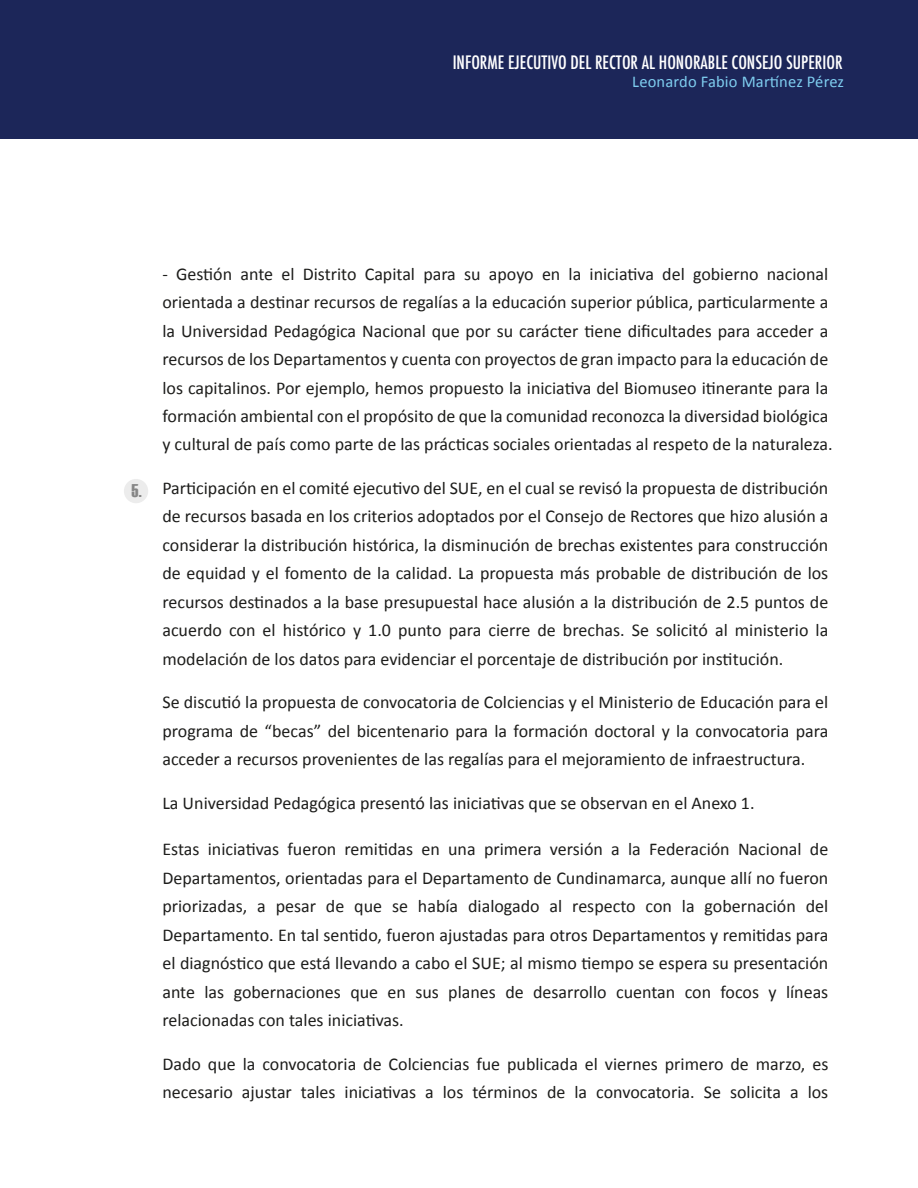
<style>
.page{position:relative;width:918px;height:1188px;background:#fff}
.page>*{position:absolute;margin:0;border:0;box-sizing:border-box;transform-origin:0 0}
.t1{font:18.3px "Haettenschweiler";color:#868686}
.t2{font:18px/28.5px "Calibri";color:#1d1d1b;text-align:justify}
.t3{font:500 condensed 18px "Futura";color:#fff}
.t4{font:16.5px "Calibri";letter-spacing:.01em;color:#7ecdef}
</style>
<div class="page">
<div style="left:0;top:0;width:918px;height:138px;background:#1c2659"></div>
<div style="left:124px;top:479px;width:24px;height:24px;background:#ececec;border-radius:50%"></div>
<p class="t3" style="left:453px;top:50px;width:391px">INFORME EJECUTIVO DEL RECTOR AL HONORABLE CONSEJO SUPERIOR</p>
<p class="t4" style="left:632px;top:71px;width:213px">Leonardo Fabio Martínez Pérez</p>
<p class="t1" style="left:132px;top:480px;width:11px">5.</p>
<p class="t2" style="left:162px;top:259px;width:672px;text-align:left">- Gestión ante el Distrito Capital para su apoyo en la iniciativa del gobierno nacional orientada a destinar recursos de regalías a la educación superior pública, particularmente a la Universidad Pedagógica Nacional que por su carácter tiene dificultades para acceder a recursos de los Departamentos y cuenta con proyectos de gran impacto para la educación de los capitalinos. Por ejemplo, hemos propuesto la iniciativa del Biomuseo itinerante para la formación ambiental con el propósito de que la comunidad reconozca la diversidad biológica y cultural de país como parte de las prácticas sociales orientadas al respeto de la naturaleza.</p>
<p class="t2" style="left:162px;top:474px;width:668px">Participación en el comité ejecutivo del SUE, en el cual se revisó la propuesta de distribución de recursos basada en los criterios adoptados por el Consejo de Rectores que hizo alusión a considerar la distribución histórica, la disminución de brechas existentes para construcción de equidad y el fomento de la calidad. La propuesta más probable de distribución de los recursos destinados a la base presupuestal hace alusión a la distribución de 2.5 puntos de acuerdo con el histórico y 1.0 punto para cierre de brechas. Se solicitó al ministerio la modelación de los datos para evidenciar el porcentaje de distribución por institución.</p>
<p class="t2" style="left:162px;top:688px;width:667px">Se discutió la propuesta de convocatoria de Colciencias y el Ministerio de Educación para el programa de “becas” del bicentenario para la formación doctoral y la convocatoria para acceder a recursos provenientes de las regalías para el mejoramiento de infraestructura.</p>
<p class="t2" style="left:162px;top:789px;width:594px">La Universidad Pedagógica presentó las iniciativas que se observan en el Anexo 1.</p>
<p class="t2" style="left:162px;top:835px;width:667px">Estas iniciativas fueron remitidas en una primera versión a la Federación Nacional de Departamentos, orientadas para el Departamento de Cundinamarca, aunque allí no fueron priorizadas, a pesar de que se había dialogado al respecto con la gobernación del Departamento. En tal sentido, fueron ajustadas para otros Departamentos y remitidas para el diagnóstico que está llevando a cabo el SUE; al mismo tiempo se espera su presentación ante las gobernaciones que en sus planes de desarrollo cuentan con focos y líneas relacionadas con tales iniciativas.</p>
<p class="t2" style="left:162px;top:1050px;width:667px">Dado que la convocatoria de Colciencias fue publicada el viernes primero de marzo, es necesario ajustar tales iniciativas a los términos de la convocatoria. Se solicita a los</p>
</div>
